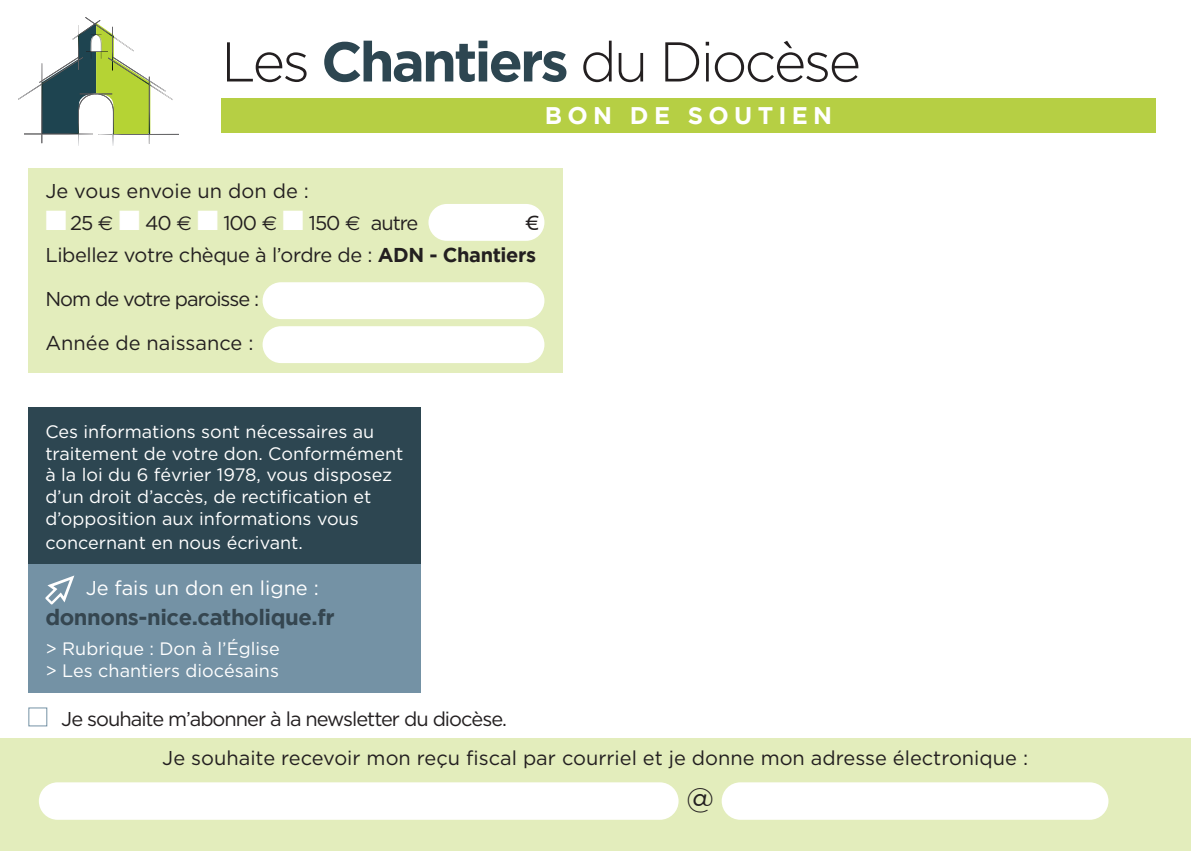
<style>
.page{position:relative;width:1191px;height:851px;background:#fff}
.page>*{position:absolute;margin:0;border:0;box-sizing:border-box;transform-origin:0 0}
.t1{font:300 55.8px "Gotham";letter-spacing:-.05em;color:#231f20}
.t2{font:28px "Gotham";color:#231f20}
.t3{font:700 24px "Gotham";letter-spacing:.22em;color:#fff}
.t4{font:700 22px "Gotham";letter-spacing:-.02em;color:#354650}
.t5{font:20px "Gotham";color:#231f20}
.t6{font:20px "Gotham";letter-spacing:-.05em;color:#231f20}
.t7{font:20px "Gotham";letter-spacing:-.02em;color:#231f20}
.t8{font:20px "Gotham";color:#fff}
.t9{font:18px/21.6px "Gotham";color:#fff}
.s1{font-weight:700;color:#2d4651}
.s2{color:#fff}
.s3{font-family:"Euro Sans"}
.s4{font-weight:700}
</style>
<div class="page">
<div style="left:0;top:738px;width:1191px;height:112px;background:#e3edbc"></div>
<div style="left:28px;top:169px;width:534px;height:204px;background:#e3edbc"></div>
<div style="left:28px;top:407px;width:393px;height:164px;background:#2d4651"></div>
<div style="left:28px;top:564px;width:393px;height:128px;background:#7492a5"></div>
<div style="left:262px;top:282px;width:282px;height:37px;background:#fff;border-radius:18px"></div>
<div style="left:428px;top:204px;width:116px;height:37px;background:#fff;border-radius:18px"></div>
<div style="left:39px;top:782px;width:639px;height:37px;background:#fff;border-radius:19px"></div>
<div style="left:721px;top:782px;width:387px;height:37px;background:#fff;border-radius:19px"></div>
<svg style="left:45px;top:575px;width:29px;height:29px"></svg>
<div style="left:28px;top:707px;width:19px;height:19px;border:1px solid #7492a5"></div>
<div style="left:262px;top:326px;width:282px;height:37px;background:#fff;border-radius:18px"></div>
<div style="left:221px;top:98px;width:935px;height:34px;background:#b6cf44"></div>
<svg style="left:18px;top:17px;width:161px;height:128px"></svg>
<p class="t1" style="left:221px;top:31px;width:641px">Les <span class="s1">Chantiers</span> du Diocèse</p>
<p class="t3" style="left:545px;top:101px;width:289px">BON DE SOUTIEN</p>
<p class="t5" style="left:45px;top:179px;width:265px">Je vous envoie un don de :</p>
<p class="t6" style="left:45px;top:211px;width:374px"><span class="s2">■</span> 25 <span class="s3">d</span> <span class="s2">■</span> 40 <span class="s3">d</span> <span class="s2">■</span> 100 <span class="s3">d</span> <span class="s2">■</span> 150 <span class="s3">d</span> autre</p>
<p class="t7" style="left:525px;top:211px;width:11px">€</p>
<p class="t7" style="left:45px;top:243px;width:492px">Libellez votre chèque à l’ordre de : <span class="s4">ADN - Chantiers</span></p>
<p class="t6" style="left:45px;top:287px;width:215px">Nom de votre paroisse :</p>
<p class="t5" style="left:45px;top:331px;width:210px">Année de naissance :</p>
<p class="t9" style="left:45px;top:420px;width:359px">Ces informations sont nécessaires au traitement de votre don. Conformément à la loi du 6 février 1978, vous disposez d’un droit d’accès, de rectification et d’opposition aux informations vous</p>
<p class="t9" style="left:45px;top:531px;width:259px">concernant en nous écrivant.</p>
<p class="t8" style="left:86px;top:576px;width:235px">Je fais un don en ligne :</p>
<p class="t4" style="left:45px;top:604px;width:291px">donnons-nice.catholique.fr</p>
<p class="t9" style="left:45px;top:636px;width:236px">&gt; Rubrique : Don à l’Église &gt; Les chantiers diocésains</p>
<p class="t6" style="left:61px;top:708px;width:447px">Je souhaite m’abonner à la newsletter du diocèse.</p>
<p class="t5" style="left:162px;top:746px;width:867px">Je souhaite recevoir mon reçu fiscal par courriel et je donne mon adresse électronique :</p>
<p class="t2" style="left:686px;top:782px;width:29px">@</p>
</div>
